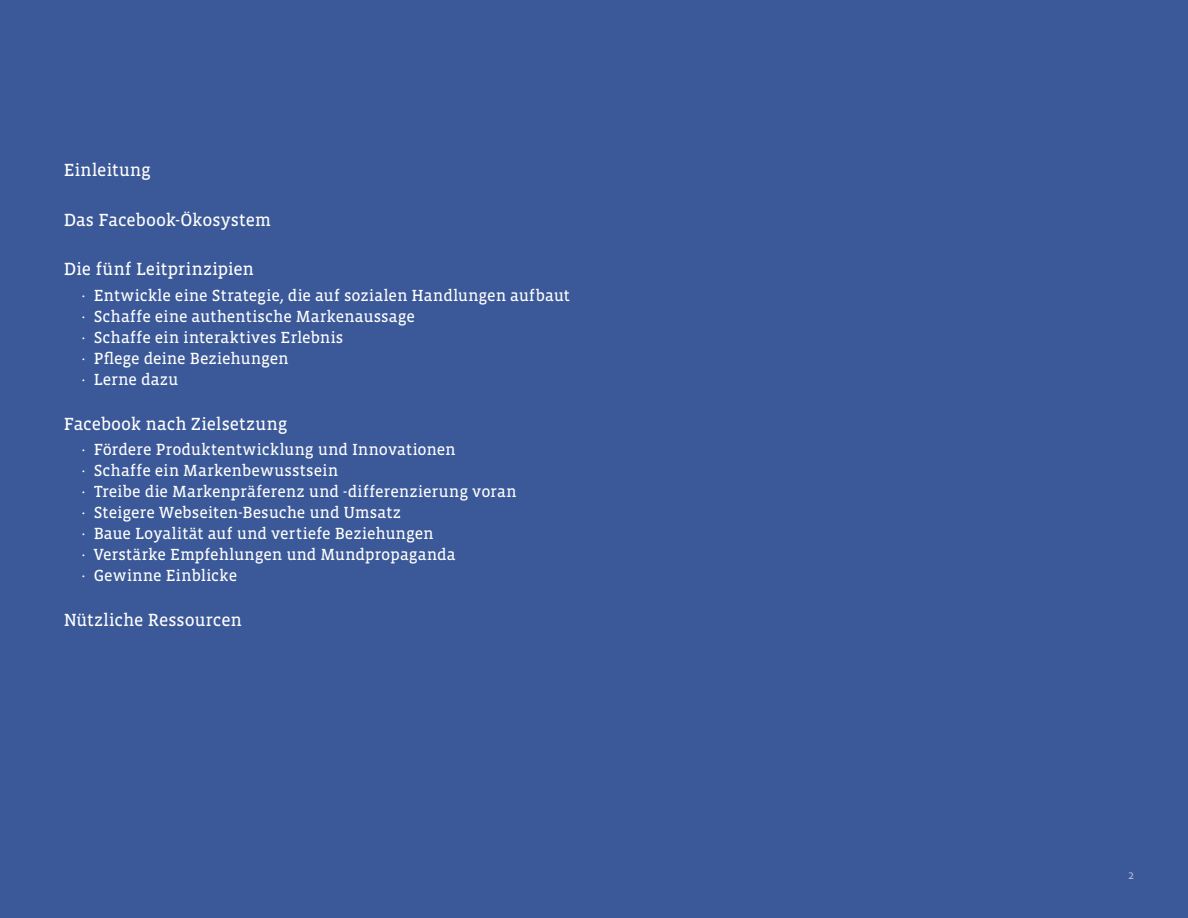
<style>
.page{position:relative;width:1188px;height:918px;background:#3b5998}
.page>*{position:absolute;margin:0;border:0;box-sizing:border-box;transform-origin:0 0}
.TOC_level_1{font:18px "Vista Slab";letter-spacing:-.005em;color:#fff}
.TOC_level_2{font:16.5px "Vista Slab";color:#fff}
.t1{font:12px "Vista Sans OT";color:#b9c2db}
</style>
<div class="page">
<p class="TOC_level_1" style="left:64px;top:162px;width:89px">Einleitung</p>
<p class="TOC_level_1" style="left:64px;top:211px;width:209px">Das Facebook-Ökosystem</p>
<p class="TOC_level_1" style="left:64px;top:261px;width:192px">Die fünf Leitprinzipien</p>
<p class="TOC_level_2" style="left:82px;top:288px;width:490px">· Entwickle eine Strategie, die auf sozialen Handlungen aufbaut</p>
<p class="TOC_level_2" style="left:82px;top:309px;width:335px">· Schaffe eine authentische Markenaussage</p>
<p class="TOC_level_2" style="left:82px;top:330px;width:263px">· Schaffe ein interaktives Erlebnis</p>
<p class="TOC_level_2" style="left:82px;top:351px;width:209px">· Pflege deine Beziehungen</p>
<p class="TOC_level_2" style="left:82px;top:372px;width:98px">· Lerne dazu</p>
<p class="TOC_level_1" style="left:64px;top:415px;width:225px">Facebook nach Zielsetzung</p>
<p class="TOC_level_2" style="left:82px;top:442px;width:376px">· Fördere Produktentwicklung und Innovationen</p>
<p class="TOC_level_2" style="left:82px;top:463px;width:258px">· Schaffe ein Markenbewusstsein</p>
<p class="TOC_level_2" style="left:82px;top:484px;width:436px">· Treibe die Markenpräferenz und -differenzierung voran</p>
<p class="TOC_level_2" style="left:82px;top:505px;width:321px">· Steigere Webseiten-Besuche und Umsatz</p>
<p class="TOC_level_2" style="left:82px;top:526px;width:353px">· Baue Loyalität auf und vertiefe Beziehungen</p>
<p class="TOC_level_2" style="left:82px;top:547px;width:375px">· Verstärke Empfehlungen und Mundpropaganda</p>
<p class="TOC_level_2" style="left:82px;top:568px;width:157px">· Gewinne Einblicke</p>
<p class="TOC_level_1" style="left:64px;top:612px;width:180px">Nützliche Ressourcen</p>
<p class="t1" style="left:1128px;top:869px;width:7px">2</p>
</div>
